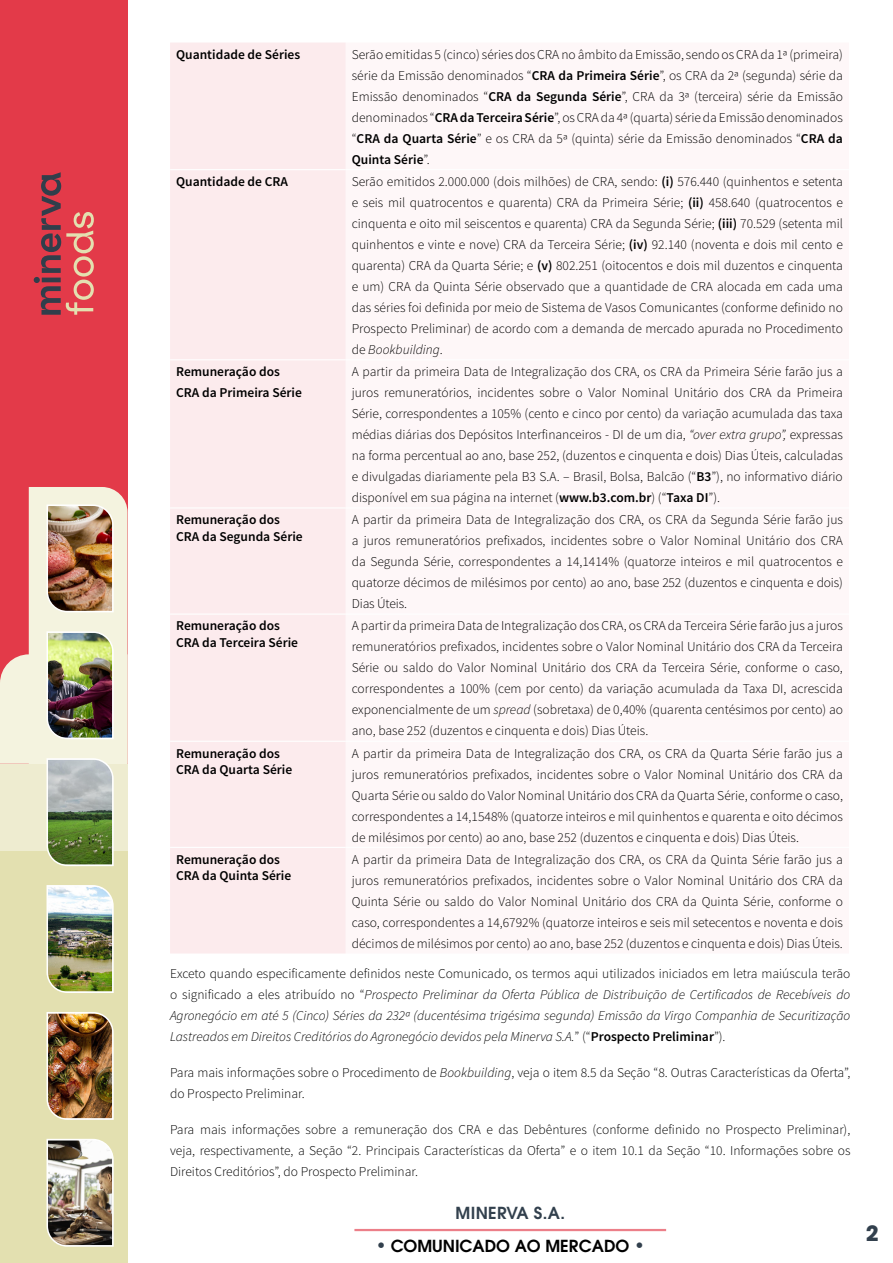
<style>
.page{position:relative;width:893px;height:1263px;background:#fff}
.page>*{position:absolute;margin:0;border:0;box-sizing:border-box;transform-origin:0 0}
.t1{font:700 21px "ITC Avant Garde Pro";color:#32404d}
.t2{font:600 16.5px "ITC Avant Garde Pro";color:#000}
.t3{font:600 16.5px "ITC Avant Garde Pro";letter-spacing:.02em;color:#32404d}
.t4{font:300 13.5px/21px "Source Sans Pro";color:#000;text-align:justify}
.t5{font:italic 300 13.5px/21px "Source Sans Pro";color:#000;text-align:justify}
.t6{font:600 13.5px/16.5px "Source Sans Pro";color:#000}
.s1{font-weight:600}
.s2{font-style:italic}
.s3{font-style:normal}
.s4{font-weight:600;font-style:normal}
.s5{font-size:18px;color:#32404d}
</style>
<div class="page">
<div style="left:0;top:0;width:128px;height:1263px;background:#e33a49"></div>
<div style="left:0;top:778px;width:128px;height:485px;background:#e3e0b0"></div>
<svg style="left:34px;top:172px;width:60px;height:143px"></svg>
<img style="left:0;top:487px;width:128px;height:380px">
<img style="left:46px;top:885px;width:68px;height:108px">
<img style="left:46px;top:1012px;width:68px;height:108px">
<img style="left:46px;top:1138px;width:68px;height:109px">
<hr style="left:354px;top:1229px;width:312px;height:2px;background:#e33a49">
<div style="left:170px;top:43px;width:176px;height:910px;background:#fcebed"></div>
<hr style="left:170px;top:169px;width:176px;height:1px;background:#fff">
<hr style="left:170px;top:359px;width:176px;height:1px;background:#fff">
<hr style="left:170px;top:507px;width:176px;height:1px;background:#fff">
<hr style="left:170px;top:613px;width:176px;height:2px;background:#fff">
<hr style="left:170px;top:741px;width:176px;height:1px;background:#fff">
<hr style="left:170px;top:847px;width:176px;height:1px;background:#fff">
<p class="t6" style="left:176px;top:46px;width:126px">Quantidade de Séries</p>
<p class="t4" style="left:352px;top:44px;width:493px">Serão emitidas 5 (cinco) séries dos CRA no âmbito da Emissão, sendo os CRA da 1ª (primeira) série da Emissão denominados “<span class="s1">CRA da Primeira Série</span>”, os CRA da 2ª (segunda) série da Emissão denominados “<span class="s1">CRA da Segunda Série</span>”, CRA da 3ª (terceira) série da Emissão denominados “<span class="s1">CRA da Terceira Série</span>”, os CRA da 4ª (quarta) série da Emissão denominados “<span class="s1">CRA da Quarta Série</span>” e os CRA da 5ª (quinta) série da Emissão denominados “<span class="s1">CRA da Quinta Série</span>”.</p>
<p class="t6" style="left:176px;top:173px;width:114px">Quantidade de CRA</p>
<p class="t4" style="left:352px;top:171px;width:493px">Serão emitidos 2.000.000 (dois milhões) de CRA, sendo: <span class="s1">(i)</span> 576.440 (quinhentos e setenta e seis mil quatrocentos e quarenta) CRA da Primeira Série; <span class="s1">(ii)</span> 458.640 (quatrocentos e cinquenta e oito mil seiscentos e quarenta) CRA da Segunda Série; <span class="s1">(iii)</span> 70.529 (setenta mil quinhentos e vinte e nove) CRA da Terceira Série; <span class="s1">(iv)</span> 92.140 (noventa e dois mil cento e quarenta) CRA da Quarta Série; e <span class="s1">(v)</span> 802.251 (oitocentos e dois mil duzentos e cinquenta e um) CRA da Quinta Série observado que a quantidade de CRA alocada em cada uma das séries foi definida por meio de Sistema de Vasos Comunicantes (conforme definido no Prospecto Preliminar) de acordo com a demanda de mercado apurada no Procedimento de <span class="s2">Bookbuilding</span>.</p>
<p class="t6" style="left:176px;top:361px;width:127px;line-height:21px">Remuneração dos<br>CRA da Primeira Série</p>
<p class="t4" style="left:352px;top:361px;width:493px">A partir da primeira Data de Integralização dos CRA, os CRA da Primeira Série farão jus a juros remuneratórios, incidentes sobre o Valor Nominal Unitário dos CRA da Primeira Série, correspondentes a 105% (cento e cinco por cento) da variação acumulada das taxa médias diárias dos Depósitos Interfinanceiros - DI de um dia, <span class="s2">“over extra grupo”,</span> expressas na forma percentual ao ano, base 252, (duzentos e cinquenta e dois) Dias Úteis, calculadas e divulgadas diariamente pela B3 S.A. – Brasil, Bolsa, Balcão (“<span class="s1">B3</span>”), no informativo diário disponível em sua página na internet (<span class="s1">www.b3.com.br</span>) (“<span class="s1">Taxa DI</span>”).</p>
<p class="t6" style="left:176px;top:512px;width:128px">Remuneração dos<br>CRA da Segunda Série</p>
<p class="t4" style="left:352px;top:509px;width:493px">A partir da primeira Data de Integralização dos CRA, os CRA da Segunda Série farão jus a juros remuneratórios prefixados, incidentes sobre o Valor Nominal Unitário dos CRA da Segunda Série, correspondentes a 14,1414% (quatorze inteiros e mil quatrocentos e quatorze décimos de milésimos por cento) ao ano, base 252 (duzentos e cinquenta e dois)<br>Dias Úteis.</p>
<p class="t6" style="left:176px;top:618px;width:124px">Remuneração dos<br>CRA da Terceira Série</p>
<p class="t4" style="left:352px;top:615px;width:493px">A partir da primeira Data de Integralização dos CRA, os CRA da Terceira Série farão jus a juros remuneratórios prefixados, incidentes sobre o Valor Nominal Unitário dos CRA da Terceira Série ou saldo do Valor Nominal Unitário dos CRA da Terceira Série, conforme o caso, correspondentes a 100% (cem por cento) da variação acumulada da Taxa DI, acrescida exponencialmente de um <span class="s2">spread</span> (sobretaxa) de 0,40% (quarenta centésimos por cento) ao ano, base 252 (duzentos e cinquenta e dois) Dias Úteis.</p>
<p class="t6" style="left:176px;top:745px;width:118px">Remuneração dos<br>CRA da Quarta Série</p>
<p class="t4" style="left:352px;top:743px;width:493px">A partir da primeira Data de Integralização dos CRA, os CRA da Quarta Série farão jus a juros remuneratórios prefixados, incidentes sobre o Valor Nominal Unitário dos CRA da Quarta Série ou saldo do Valor Nominal Unitário dos CRA da Quarta Série, conforme o caso, correspondentes a 14,1548% (quatorze inteiros e mil quinhentos e quarenta e oito décimos de milésimos por cento) ao ano, base 252 (duzentos e cinquenta e dois) Dias Úteis.</p>
<p class="t6" style="left:176px;top:851px;width:117px">Remuneração dos<br>CRA da Quinta Série</p>
<p class="t4" style="left:352px;top:849px;width:493px">A partir da primeira Data de Integralização dos CRA, os CRA da Quinta Série farão jus a juros remuneratórios prefixados, incidentes sobre o Valor Nominal Unitário dos CRA da Quinta Série ou saldo do Valor Nominal Unitário dos CRA da Quinta Série, conforme o caso, correspondentes a 14,6792% (quatorze inteiros e seis mil setecentos e noventa e dois décimos de milésimos por cento) ao ano, base 252 (duzentos e cinquenta e dois) Dias Úteis.</p>
<p class="t5" style="left:170px;top:963px;width:682px"><span class="s3">Exceto quando especificamente definidos neste Comunicado, os termos aqui utilizados iniciados em letra maiúscula terão o significado a eles atribuído no “</span>Prospecto Preliminar da Oferta Pública de Distribuição de Certificados de Recebíveis do Agronegócio em até 5 (Cinco) Séries da 232ª (ducentésima trigésima segunda) Emissão da Virgo Companhia de Securitização Lastreados em Direitos Creditórios do Agronegócio devidos pela Minerva S.A.<span class="s3">” (“</span><span class="s4">Prospecto Preliminar</span><span class="s3">”).</span></p>
<p class="t4" style="left:170px;top:1062px;width:682px">Para mais informações sobre o Procedimento de <span class="s2">Bookbuilding</span>, veja o item 8.5 da Seção “8. Outras Características da Oferta”, do Prospecto Preliminar.</p>
<p class="t4" style="left:170px;top:1119px;width:682px">Para mais informações sobre a remuneração dos CRA e das Debêntures (conforme definido no Prospecto Preliminar), veja, respectivamente, a Seção “2. Principais Características da Oferta” e o item 10.1 da Seção “10. Informações sobre os Direitos Creditórios”, do Prospecto Preliminar.</p>
<p class="t3" style="left:456px;top:1202px;width:111px">MINERVA S.A.</p>
<p class="t2" style="left:376px;top:1235px;width:271px"><span class="s5">•</span> COMUNICADO AO MERCADO <span class="s5">•</span></p>
<h1 class="t1" style="left:866px;top:1219px;width:14px">2</h1>
</div>
